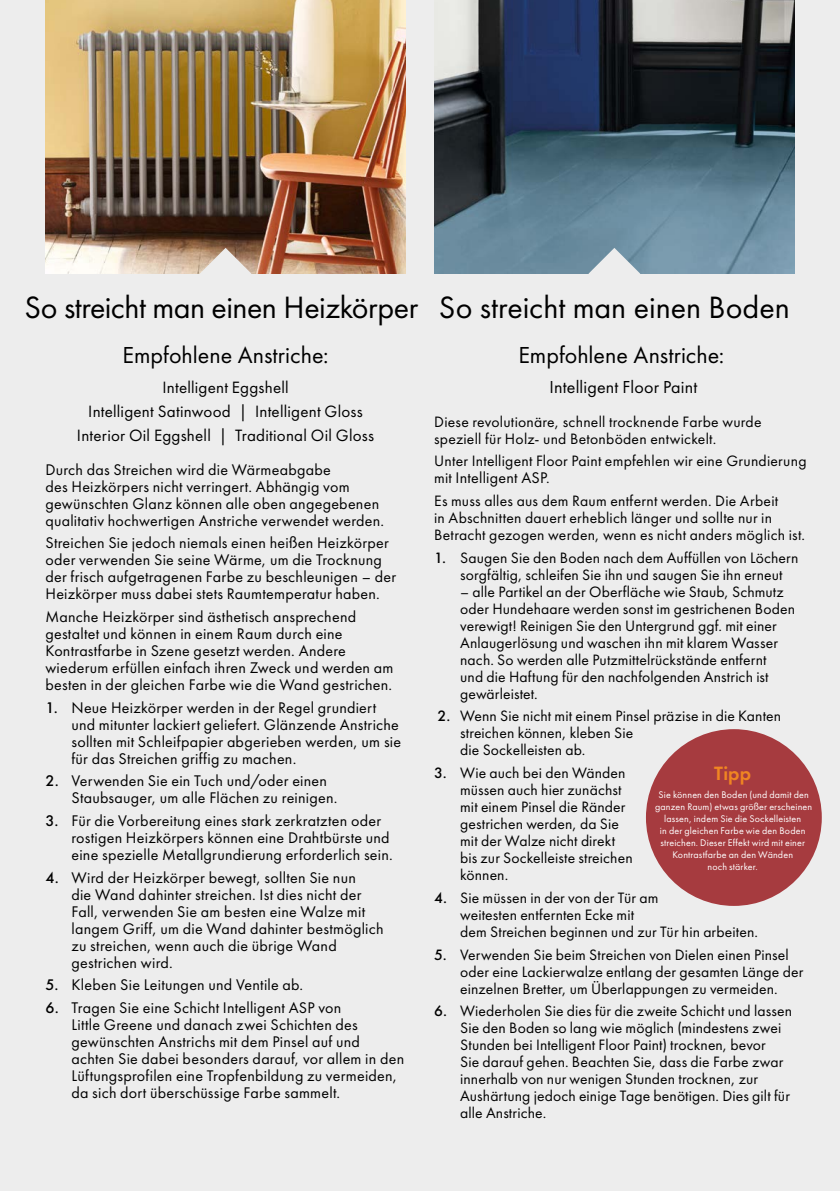
<style>
.page{position:relative;width:840px;height:1191px;background:#fff}
.page>*{position:absolute;margin:0;border:0;box-sizing:border-box;transform-origin:0 0}
.t1{font:32px "Futura PT";letter-spacing:-.01em;color:#000}
.t2{font:24px "Futura PT";color:#000}
.t3{font:600 20px "Futura PT";color:#f08522}
.t4{font:18px "Futura PT";letter-spacing:.01em;color:#000}
.t5{font:17px/24px "Futura PT";letter-spacing:.015em;color:#000;text-align:center}
.t6{font:16px/17px "Futura PT";letter-spacing:.015em;color:#000}
.t7{font:15.6px/17px "Futura PT";letter-spacing:.01em;color:#000}
.t8{font:10px/12px "Futura PT";letter-spacing:.015em;color:#fff;text-align:center}
.s1{font-weight:500}
.s2{font-size:15.6px}
</style>
<div class="page">
<div style="left:0;top:0;width:839px;height:1191px;background:#ededed"></div>
<img style="left:45px;top:0;width:360px;height:273px">
<img style="left:434px;top:0;width:360px;height:273px">
<svg style="left:199px;top:248px;width:52px;height:26px"></svg>
<svg style="left:588px;top:248px;width:52px;height:26px"></svg>
<div style="left:645px;top:729px;width:176px;height:177px;background:#a63b3f;border-radius:50%"></div>
<h1 class="t1" style="left:24px;top:288px;width:766px">So streicht man einen Heizkörper So streicht man einen Boden</h1>
<h2 class="t2" style="left:122px;top:340px;width:207px">Empfohlene Anstriche:</h2>
<p class="t5" style="left:77px;top:375px;width:298px">Intelligent Eggshell<br>Intelligent Satinwood | Intelligent Gloss<br>Interior Oil Eggshell | Traditional Oil Gloss</p>
<p class="t6" style="left:45px;top:460px;width:340px">Durch das Streichen wird die Wärmeabgabe<br>des Heizkörpers nicht verringert. Abhängig vom gewünschten Glanz können alle oben angegebenen qualitativ hochwertigen Anstriche verwendet werden.</p>
<p class="t6" style="left:45px;top:534px;width:352px">Streichen Sie jedoch niemals einen heißen Heizkörper oder verwenden Sie seine Wärme, um die Trocknung der frisch aufgetragenen Farbe zu beschleunigen – der Heizkörper muss dabei stets Raumtemperatur haben.</p>
<p class="t6" style="left:45px;top:608px;width:349px">Manche Heizkörper sind ästhetisch ansprechend gestaltet und können in einem Raum durch eine Kontrastfarbe in Szene gesetzt werden. Andere wiederum erfüllen einfach ihren Zweck und werden am besten in der gleichen Farbe wie die Wand gestrichen.</p>
<p class="t6" style="left:71px;top:698px;width:331px;text-indent:-26px"><span class="s1">1.</span> Neue Heizkörper werden in der Regel grundiert und mitunter lackiert geliefert. Glänzende Anstriche sollten mit Schleifpapier abgerieben werden, um sie für das Streichen griffig zu machen.</p>
<p class="t6" style="left:71px;top:772px;width:267px;text-indent:-26px"><span class="s1">2.</span> Verwenden Sie ein Tuch und/oder einen<br>Staubsauger, um alle Flächen zu reinigen.</p>
<p class="t6" style="left:71px;top:812px;width:323px;text-indent:-26px"><span class="s1">3.</span> Für die Vorbereitung eines stark zerkratzten oder rostigen Heizkörpers können eine Drahtbürste und eine spezielle Metallgrundierung erforderlich sein.</p>
<p class="t6" style="left:71px;top:868px;width:313px;text-indent:-26px"><span class="s1">4.</span> Wird der Heizkörper bewegt, sollten Sie nun<br>die Wand dahinter streichen. Ist dies nicht der Fall, verwenden Sie am besten eine Walze mit langem Griff, um die Wand dahinter bestmöglich zu streichen, wenn auch die übrige Wand gestrichen wird.</p>
<p class="t6" style="left:45px;top:976px;width:259px"><span class="s1">5.</span> Kleben Sie Leitungen und Ventile ab.</p>
<p class="t6" style="left:71px;top:999px;width:334px;text-indent:-26px"><span class="s1">6.</span> Tragen Sie eine Schicht Intelligent ASP von<br>Little Greene und danach zwei Schichten des gewünschten Anstrichs mit dem Pinsel auf und achten Sie dabei besonders darauf, vor allem in den Lüftungsprofilen eine Tropfenbildung zu vermeiden, da sich dort überschüssige Farbe sammelt.</p>
<h2 class="t2" style="left:518px;top:340px;width:207px">Empfohlene Anstriche:</h2>
<p class="t4" style="left:549px;top:376px;width:149px">Intelligent Floor Paint</p>
<p class="t7" style="left:434px;top:413px;width:329px">Diese revolutionäre, schnell trocknende Farbe wurde speziell für Holz- und Betonböden entwickelt.</p>
<p class="t7" style="left:434px;top:452px;width:373px">Unter Intelligent Floor Paint empfehlen wir eine Grundierung</p>
<p class="t6" style="left:434px;top:469px;width:117px"><span class="s2">mit</span> Intelligent ASP<span class="s2">.</span></p>
<p class="t7" style="left:434px;top:492px;width:372px">Es muss alles aus dem Raum entfernt werden. Die Arbeit<br>in Abschnitten dauert erheblich länger und sollte nur in<br>Betracht gezogen werden, wenn es nicht anders möglich ist.</p>
<p class="t7" style="left:460px;top:549px;width:339px;text-indent:-26px"><span class="s1">1.</span> Saugen Sie den Boden nach dem Auffüllen von Löchern sorgfältig, schleifen Sie ihn und saugen Sie ihn erneut</p>
<p class="t7" style="left:460px;top:583px;width:336px">– alle Partikel an der Oberfläche wie Staub, Schmutz oder Hundehaare werden sonst im gestrichenen Boden verewigt! Reinigen Sie den Untergrund ggf. mit einer Anlaugerlösung und waschen ihn mit klarem Wasser nach. So werden alle Putzmittelrückstände entfernt<br>und die Haftung für den nachfolgenden Anstrich ist gewärleistet.</p>
<p class="t7" style="left:460px;top:707px;width:322px;text-indent:-23px"><span class="s1">2.</span> Wenn Sie nicht mit einem Pinsel präzise in die Kanten streichen können, kleben Sie<br>die Sockelleisten ab.</p>
<p class="t7" style="left:460px;top:764px;width:174px;text-indent:-26px"><span class="s1">3.</span> Wie auch bei den Wänden müssen auch hier zunächst mit einem Pinsel die Ränder gestrichen werden, da Sie mit der Walze nicht direkt bis zur Sockelleiste streichen können.</p>
<p class="t7" style="left:460px;top:889px;width:299px;text-indent:-26px"><span class="s1">4.</span> Sie müssen in der von der Tür am<br>weitesten entfernten Ecke mit<br>dem Streichen beginnen und zur Tür hin arbeiten.</p>
<p class="t7" style="left:460px;top:945px;width:344px;text-indent:-26px"><span class="s1">5.</span> Verwenden Sie beim Streichen von Dielen einen Pinsel oder eine Lackierwalze entlang der gesamten Länge der einzelnen Bretter, um Überlappungen zu vermeiden.</p>
<p class="t7" style="left:460px;top:1002px;width:333px;text-indent:-26px"><span class="s1">6.</span> Wiederholen Sie dies für die zweite Schicht und lassen Sie den Boden so lang wie möglich (mindestens zwei Stunden bei Intelligent Floor Paint) trocknen, bevor<br>Sie darauf gehen. Beachten Sie, dass die Farbe zwar innerhalb von nur wenigen Stunden trocknen, zur Aushärtung jedoch einige Tage benötigen. Dies gilt für alle Anstriche.</p>
<p class="t3" style="left:713px;top:761px;width:39px">Tipp</p>
<p class="t8" style="left:654px;top:788px;width:158px">Sie können den Boden (und damit den ganzen Raum) etwas größer erscheinen lassen, indem Sie die Sockelleisten<br>in der gleichen Farbe wie den Boden streichen. Dieser Effekt wird mit einer<br>Kontrastfarbe an den Wänden<br>noch stärker.</p>
</div>
